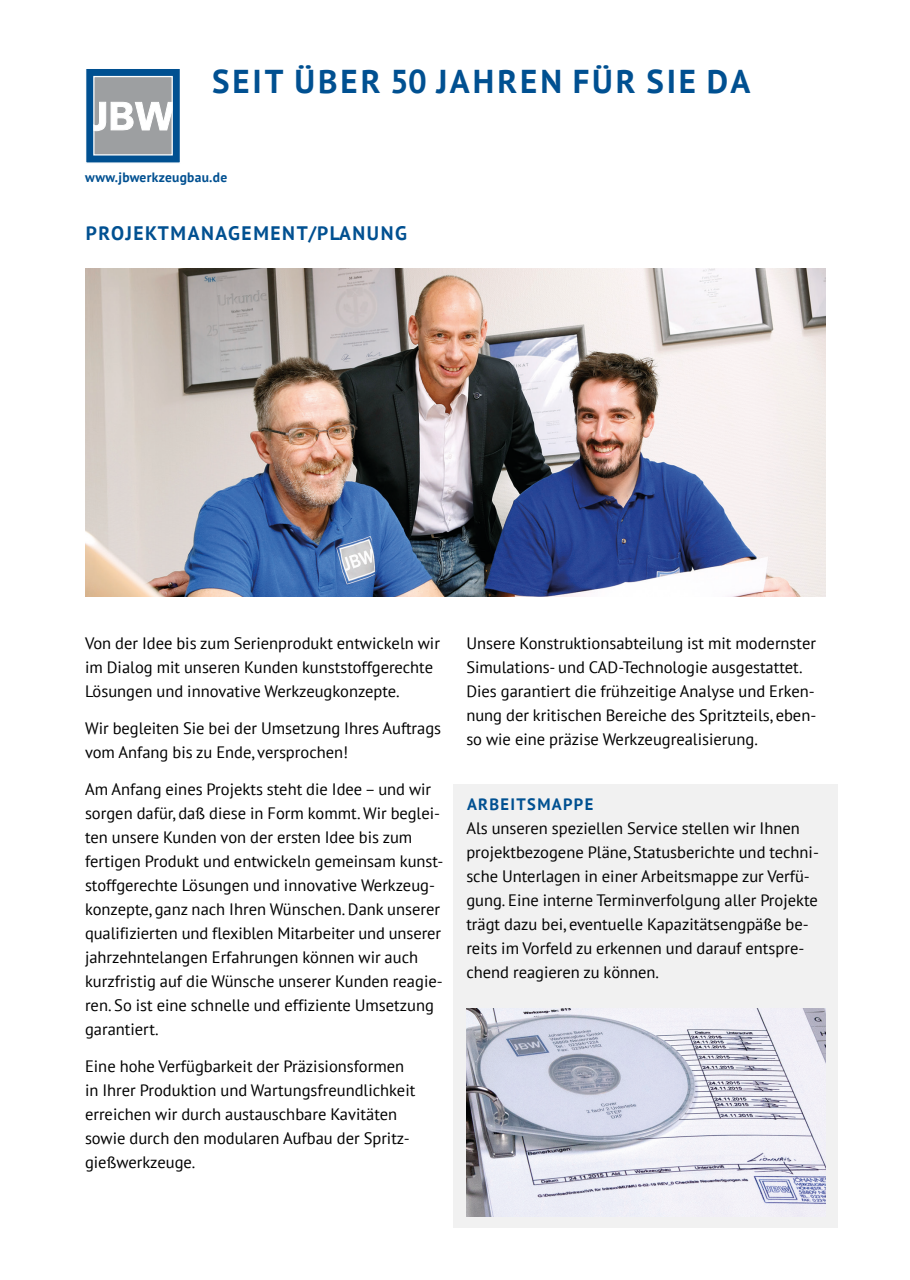
<style>
.page{position:relative;width:910px;height:1280px;background:#fff}
.page>*{position:absolute;margin:0;border:0;box-sizing:border-box;transform-origin:0 0}
.t1{font:700 33px "PT Sans";letter-spacing:.085em;color:#005091}
.t2{font:700 19.5px "PT Sans";letter-spacing:.08em;color:#005091}
.t3{font:16.5px/24px "PT Sans";color:#000}
.t4{font:700 13.5px "PT Sans";letter-spacing:.02em;color:#005091}
.s1{font-weight:700;color:#005091}
</style>
<div class="page">
<div style="left:453px;top:784px;width:384px;height:444px;background:#f1f1f1"></div>
<img style="left:85px;top:269px;width:741px;height:327px">
<img style="left:466px;top:1008px;width:360px;height:209px">
<div style="left:85px;top:68px;width:96px;height:96px;background:#005091;border:1px solid #fff"></div>
<div style="left:93px;top:76px;width:80px;height:80px;background:#9d9fa1;border:1px solid #fff"></div>
<svg style="left:93px;top:102px;width:79px;height:29px"></svg>
<p class="t1" style="left:212px;top:63px;width:540px">SEIT ÜBER 50 JAHREN FÜR SIE DA</p>
<p class="t4" style="left:85px;top:170px;width:144px">www.jbwerkzeugbau.de</p>
<p class="t2" style="left:86px;top:222px;width:323px">PROJEKTMANAGEMENT/PLANUNG</p>
<p class="t3" style="left:85px;top:632px;width:356px">Von der Idee bis zum Serienprodukt entwickeln wir im Dialog mit unseren Kunden kunststoffgerechte<br>Lösungen und innovative Werkzeugkonzepte.</p>
<p class="t3" style="left:85px;top:717px;width:358px">Wir begleiten Sie bei der Umsetzung Ihres Auftrags vom Anfang bis zu Ende, versprochen!</p>
<p class="t3" style="left:85px;top:778px;width:360px">Am Anfang eines Projekts steht die Idee – und wir sorgen dafür, daß diese in Form kommt. Wir beglei&shy;ten unsere Kunden von der ersten Idee bis zum fertigen Produkt und entwickeln gemeinsam kunst&shy;stoffgerechte Lösungen und innovative Werkzeug&shy;konzepte, ganz nach Ihren Wünschen. Dank unserer qualifizierten und flexiblen Mitarbeiter und unserer jahrzehntelangen Erfahrungen können wir auch kurzfristig auf die Wünsche unserer Kunden reagie&shy;ren. So ist eine schnelle und effiziente Umsetzung garantiert.</p>
<p class="t3" style="left:85px;top:1054px;width:332px">Eine hohe Verfügbarkeit der Präzisionsformen in Ihrer Produktion und Wartungsfreundlichkeit erreichen wir durch austauschbare Kavitäten sowie durch den modularen Aufbau der Spritz&shy;gießwerkzeuge.</p>
<p class="t3" style="left:466px;top:632px;width:351px">Unsere Konstruktionsabteilung ist mit modernster Simulations- und CAD-Technologie ausgestattet.<br>Dies garantiert die frühzeitige Analyse und Erken&shy;nung der kritischen Bereiche des Spritzteils, eben&shy;so wie eine präzise Werkzeugrealisierung.</p>
<p class="t3" style="left:466px;top:793px;width:354px"><span class="s1">ARBEITSMAPPE<br></span>Als unseren speziellen Service stellen wir Ihnen projektbezogene Pläne, Statusberichte und techni&shy;sche Unterlagen in einer Arbeitsmappe zur Verfü&shy;gung. Eine interne Terminverfolgung aller Projekte trägt dazu bei, eventuelle Kapazitätsengpäße be&shy;reits im Vorfeld zu erkennen und darauf entspre&shy;chend reagieren zu können.</p>
</div>
